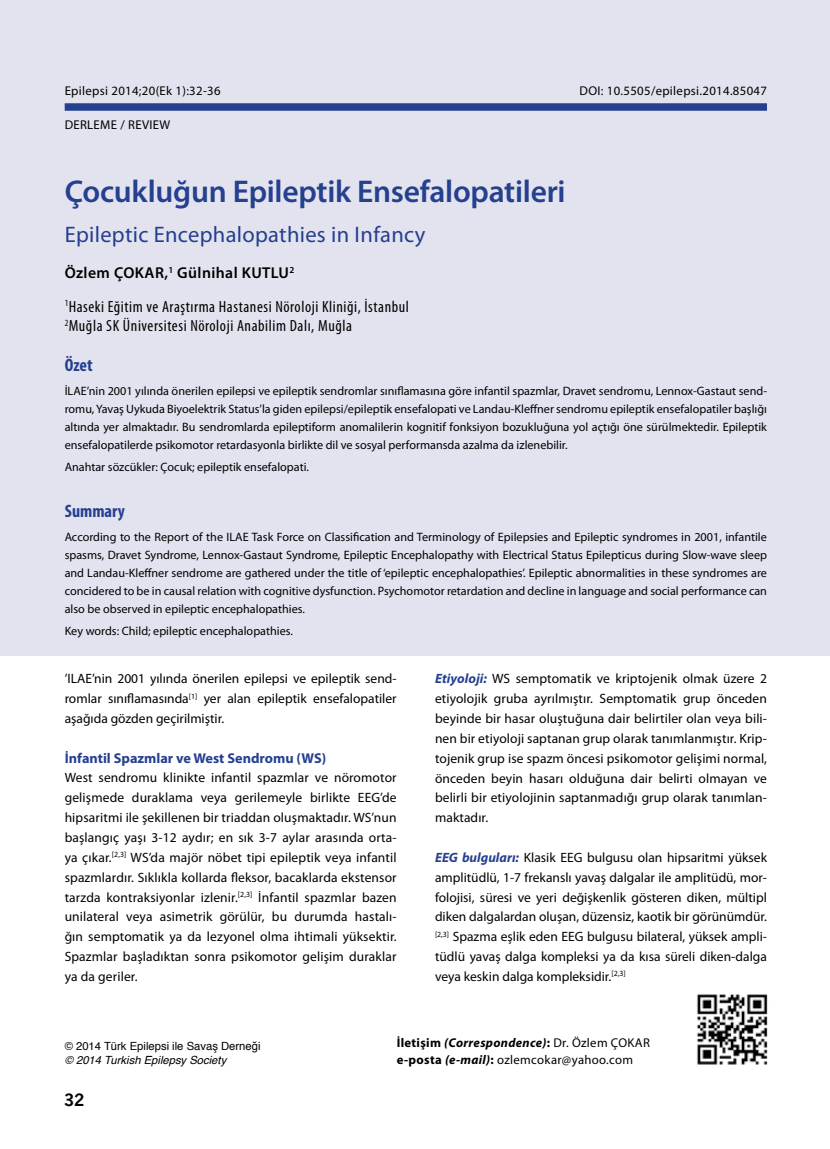
<style>
.page{position:relative;width:830px;height:1149px;background:#fff}
.page>*{position:absolute;margin:0;border:0;box-sizing:border-box;transform-origin:0 0}
.t1{font:600 31.5px "Myriad Pro";letter-spacing:-.01em;color:#25408f}
.t2{font:22.5px "Myriad Pro";letter-spacing:.015em;color:#25408f}
.t3{font:700 condensed 18px "Myriad Pro";color:#25408f}
.t4{font:700 16.5px "News Gothic";color:#000}
.t5{font:condensed 16.2px/19.5px "Myriad Pro";letter-spacing:.035em;color:#000}
.t6{font:600 15.75px "Myriad Pro";letter-spacing:.025em;color:#000}
.t7{font:700 14.25px "Myriad Pro";color:#25408f}
.t8{font:13.5px/19.8px "Myriad Pro";letter-spacing:.005em;color:#000;text-align:justify}
.t9{font:12.75px/16.5px "Myriad Pro";letter-spacing:.025em;color:#000}
.t10{font:12.15px/18px "Myriad Pro";color:#000;text-align:justify}
.t11{font:11.25px "Helvetica";color:#000}
.t12{font:italic 11.25px "Helvetica";color:#000}
.s1{font-weight:700;font-style:italic;color:#25408f}
.s2{font-weight:700}
.s3{font-weight:700;font-style:italic}
</style>
<div class="page">
<div style="left:0;top:0;width:829px;height:655px;background:#e3e3ef"></div>
<div style="left:65px;top:103px;width:701px;height:8px;background:#25408f"></div>
<img style="left:697px;top:994px;width:70px;height:70px">
<p class="t9" style="left:65px;top:82px;width:157px">Epilepsi 2014;20(Ek 1):32-36</p>
<p class="t9" style="left:65px;top:116px;width:107px">DERLEME / REVIEW</p>
<p class="t9" style="left:579px;top:82px;width:189px">DOI: 10.5505/epilepsi.2014.85047</p>
<h1 class="t1" style="left:65px;top:171px;width:502px">Çocukluğun Epileptik Ensefalopatileri</h1>
<h2 class="t2" style="left:65px;top:220px;width:362px">Epileptic Encephalopathies in Infancy</h2>
<p class="t6" style="left:65px;top:263px;width:231px">Özlem ÇOKAR,<sup>1</sup> Gülnihal KUTLU<sup>2</sup></p>
<p class="t5" style="left:65px;top:296px;width:345px"><sup>1</sup>Haseki Eğitim ve Araştırma Hastanesi Nöroloji Kliniği, İstanbul<br><sup>2</sup>Muğla SK Üniversitesi Nöroloji Anabilim Dalı, Muğla</p>
<h3 class="t3" style="left:65px;top:353px;width:29px">Özet</h3>
<p class="t10" style="left:65px;top:382px;width:703px">İLAE’nin 2001 yılında önerilen epilepsi ve epileptik sendromlar sınıflamasına göre infantil spazmlar, Dravet sendromu, Lennox-Gastaut send&shy;romu, Yavaş Uykuda Biyoelektrik Status’la giden epilepsi/epileptik ensefalopati ve Landau-Kleffner sendromu epileptik ensefalopatiler başlığı altında yer almaktadır. Bu sendromlarda epileptiform anomalilerin kognitif fonksiyon bozukluğuna yol açtığı öne sürülmektedir. Epileptik ensefalopatilerde psikomotor retardasyonla birlikte dil ve sosyal performansda azalma da izlenebilir.</p>
<p class="t10" style="left:65px;top:457px;width:246px">Anahtar sözcükler: Çocuk; epileptik ensefalopati.</p>
<h3 class="t3" style="left:65px;top:499px;width:62px">Summary</h3>
<p class="t10" style="left:65px;top:528px;width:703px">According to the Report of the ILAE Task Force on Classification and Terminology of Epilepsies and Epileptic syndromes in 2001, infantile spasms, Dravet Syndrome, Lennox-Gastaut Syndrome, Epileptic Encephalopathy with Electrical Status Epilepticus during Slow-wave sleep and Landau-Kleffner sendrome are gathered under the title of ‘epileptic encephalopathies’. Epileptic abnormalities in these syndromes are concidered to be in causal relation with cognitive dysfunction. Psychomotor retardation and decline in language and social performance can also be observed in epileptic encephalopathies.</p>
<p class="t10" style="left:65px;top:621px;width:230px">Key words: Child; epileptic encephalopathies.</p>
<p class="t8" style="left:65px;top:668px;width:333px">’ILAE’nin 2001 yılında önerilen epilepsi ve epileptik send&shy;romlar sınıflamasında<sup>[1]</sup> yer alan epileptik ensefalopatiler aşağıda gözden geçirilmiştir.</p>
<p class="t7" style="left:65px;top:748px;width:263px">İnfantil Spazmlar ve West Sendromu (WS)</p>
<p class="t8" style="left:65px;top:767px;width:333px">West sendromu klinikte infantil spazmlar ve nöromotor gelişmede duraklama veya gerilemeyle birlikte EEG’de hipsaritmi ile şekillenen bir triaddan oluşmaktadır. WS’nun başlangıç yaşı 3-12 aydır; en sık 3-7 aylar arasında orta&shy;ya çıkar.<sup>[2,3]</sup> WS’da majör nöbet tipi epileptik veya infantil spazmlardır. Sıklıkla kollarda fleksor, bacaklarda ekstensor tarzda kontraksiyonlar izlenir.<sup>[2,3]</sup> İnfantil spazmlar bazen unilateral veya asimetrik görülür, bu durumda hastalı&shy;ğın semptomatik ya da lezyonel olma ihtimali yüksektir.<br>Spazmlar başladıktan sonra psikomotor gelişim duraklar ya da geriler.</p>
<p class="t8" style="left:435px;top:668px;width:333px"><span class="s1">Etiyoloji:</span> WS semptomatik ve kriptojenik olmak üzere 2 etiyolojik gruba ayrılmıştır. Semptomatik grup önceden beyinde bir hasar oluştuğuna dair belirtiler olan veya bili&shy;nen bir etiyoloji saptanan grup olarak tanımlanmıştır. Krip&shy;tojenik grup ise spazm öncesi psikomotor gelişimi normal, önceden beyin hasarı olduğuna dair belirti olmayan ve belirli bir etiyolojinin saptanmadığı grup olarak tanımlan&shy;maktadır.</p>
<p class="t8" style="left:435px;top:847px;width:333px"><span class="s1">EEG bulguları:</span> Klasik EEG bulgusu olan hipsaritmi yüksek amplitüdlü, 1-7 frekanslı yavaş dalgalar ile amplitüdü, mor&shy;folojisi, süresi ve yeri değişkenlik gösteren diken, mültipl diken dalgalardan oluşan, düzensiz, kaotik bir görünümdür. <sup>[2,3]</sup> Spazma eşlik eden EEG bulgusu bilateral, yüksek ampli&shy;tüdlü yavaş dalga kompleksi ya da kısa süreli diken-dalga veya keskin dalga kompleksidir.<sup>[2,3]</sup></p>
<p class="t11" style="left:65px;top:1038px;width:197px">© 2014 Türk Epilepsi ile Savaş Derneği</p>
<p class="t12" style="left:65px;top:1050px;width:163px">© 2014 Turkish Epilepsy Society</p>
<p class="t4" style="left:64px;top:1089px;width:22px">32</p>
<p class="t9" style="left:396px;top:1034px;width:255px"><span class="s2">İletişim</span> <span class="s3">(Correspondence)</span><span class="s2">:</span> Dr. Özlem ÇOKAR <span class="s2">e-posta</span> <span class="s3">(e-mail)</span><span class="s2">:</span> ozlemcokar@yahoo.com</p>
</div>
